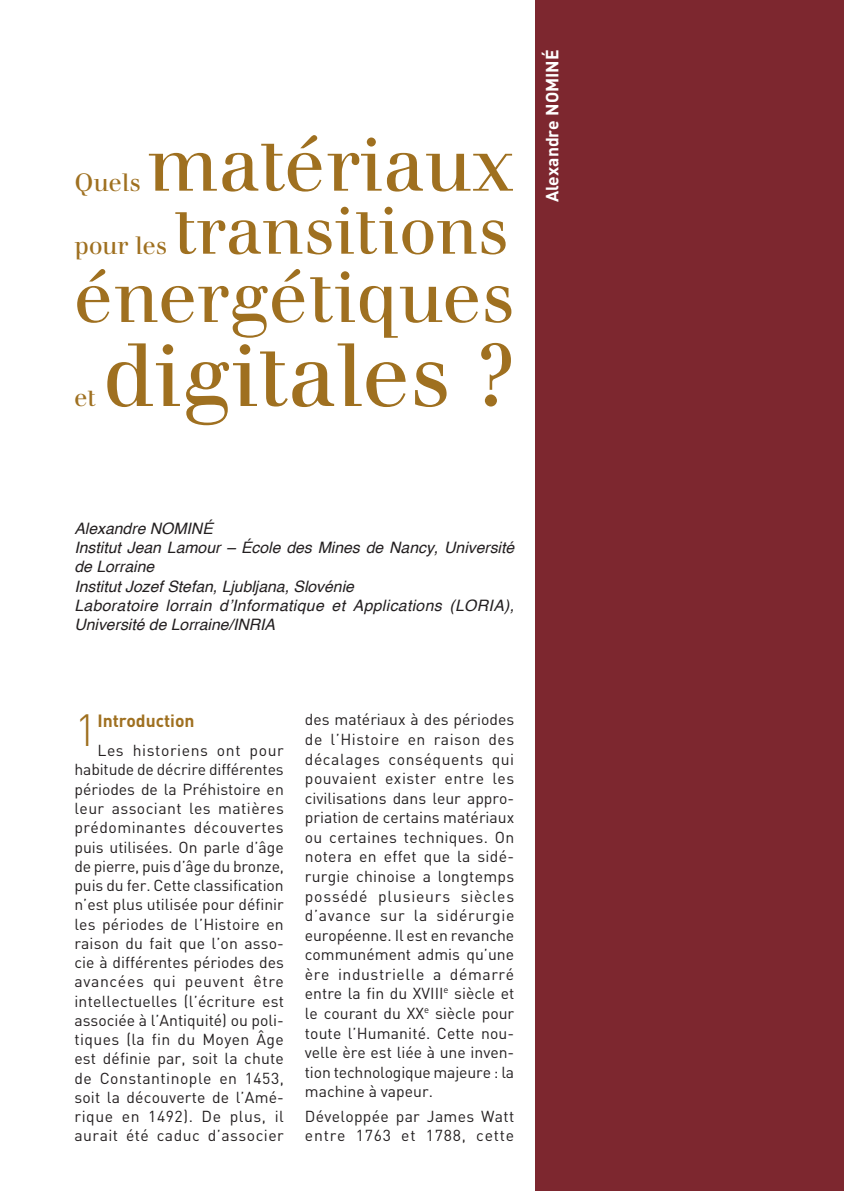
<style>
.page{position:relative;width:844px;height:1191px;background:#fff}
.page>*{position:absolute;margin:0;border:0;box-sizing:border-box;transform-origin:0 0}
.Chapitre_titre{font:87.5px "Apfelbaum";color:#9f7020}
.Chapitre_titre-2{font:75.25px "Apfelbaum";color:#9f7020}
.Chapitre_titre-3{font:71.75px "Apfelbaum";color:#9f7020}
.Chapitre_titre-4{font:66.5px "Apfelbaum";color:#9f7020}
.Intertitre_1{font:300 44.45px "DINOT";color:#9f7020}
.Chapitre_titre-5{font:24.5px "Apfelbaum";color:#9f7020}
.Auteur_bandeau{font:700 17.5px "DINOT";color:#fff}
.Intertitre_1-2{font:700 17.5px "DINOT";color:#9f7020}
.Texte_courant{font:15.75px/19.6px "DINOT";letter-spacing:.02em;color:#231f20;text-align:justify}
.Auteur_presentation{font:italic 15.75px/19.2px "Helvetica";color:#231f20}
.Auteur_presentation-2{font:italic 15.75px/19.2px "Helvetica";letter-spacing:.025em;color:#231f20}
</style>
<div class="page">
<div style="left:535px;top:0;width:308px;height:1191px;background:#7d272f"></div>
<p class="Chapitre_titre-5" style="left:74px;top:167px;width:68px">Quels</p>
<p class="Chapitre_titre-2" style="left:147px;top:119px;width:368px">matériaux</p>
<p class="Chapitre_titre-4" style="left:174px;top:190px;width:335px">transitions</p>
<p class="Chapitre_titre-3" style="left:74px;top:254px;width:441px">énergétiques</p>
<p class="Chapitre_titre-5" style="left:74px;top:230px;width:94px">pour les</p>
<p class="Chapitre_titre-5" style="left:74px;top:383px;width:23px">et</p>
<p class="Chapitre_titre" style="left:103px;top:323px;width:411px">digitales ?</p>
<p class="Auteur_bandeau" style="left:540px;top:202px;width:154px;rotate:-90deg">Alexandre NOMINÉ</p>
<p class="Auteur_presentation" style="left:74px;top:519px;width:140px">Alexandre NOMINÉ</p>
<p class="Auteur_presentation" style="left:74px;top:538px;width:441px">Institut Jean Lamour – École des Mines de Nancy, Université de Lorraine</p>
<p class="Auteur_presentation" style="left:74px;top:577px;width:281px">Institut Jozef Stefan, Ljubljana, Slovénie</p>
<p class="Auteur_presentation-2" style="left:74px;top:596px;width:441px">Laboratoire lorrain d’Informatique et Applications (LORIA),<br>Université de Lorraine/INRIA</p>
<p class="Intertitre_1" style="left:74px;top:703px;width:24px">1</p>
<p class="Intertitre_1-2" style="left:97px;top:709px;width:99px">Introduction</p>
<p class="Texte_courant" style="left:74px;top:740px;width:211px;text-indent:23px">Les historiens ont pour habitude de décrire différentes périodes de la Préhistoire en leur associant les matières prédominantes découvertes puis utilisées. On parle d’âge de pierre, puis d’âge du bronze, puis du fer. Cette classification n’est plus utilisée pour définir les périodes de l’Histoire en raison du fait que l’on asso&shy;cie à différentes périodes des avancées qui peuvent être intellectuelles (l’écriture est associée à l’Antiquité) ou poli&shy;tiques (la fin du Moyen Âge est définie par, soit la chute de Constantinople en 1453, soit la découverte de l’Amé&shy;rique en 1492). De plus, il aurait été caduc d’associer</p>
<p class="Texte_courant" style="left:305px;top:709px;width:211px">des matériaux à des périodes de l’Histoire en raison des décalages conséquents qui pouvaient exister entre les civilisations dans leur appro&shy;priation de certains matériaux ou certaines techniques. On notera en effet que la sidé&shy;rurgie chinoise a longtemps possédé plusieurs siècles d’avance sur la sidérurgie européenne. Il est en revanche communément admis qu’une ère industrielle a démarré entre la fin du XVIII<sup>e</sup> siècle et le courant du XX<sup>e</sup> siècle pour toute l’Humanité. Cette nou&shy;velle ère est liée à une inven&shy;tion technologique majeure : la machine à vapeur.</p>
<p class="Texte_courant" style="left:305px;top:1106px;width:211px">Développée par James Watt entre 1763 et 1788, cette</p>
</div>
